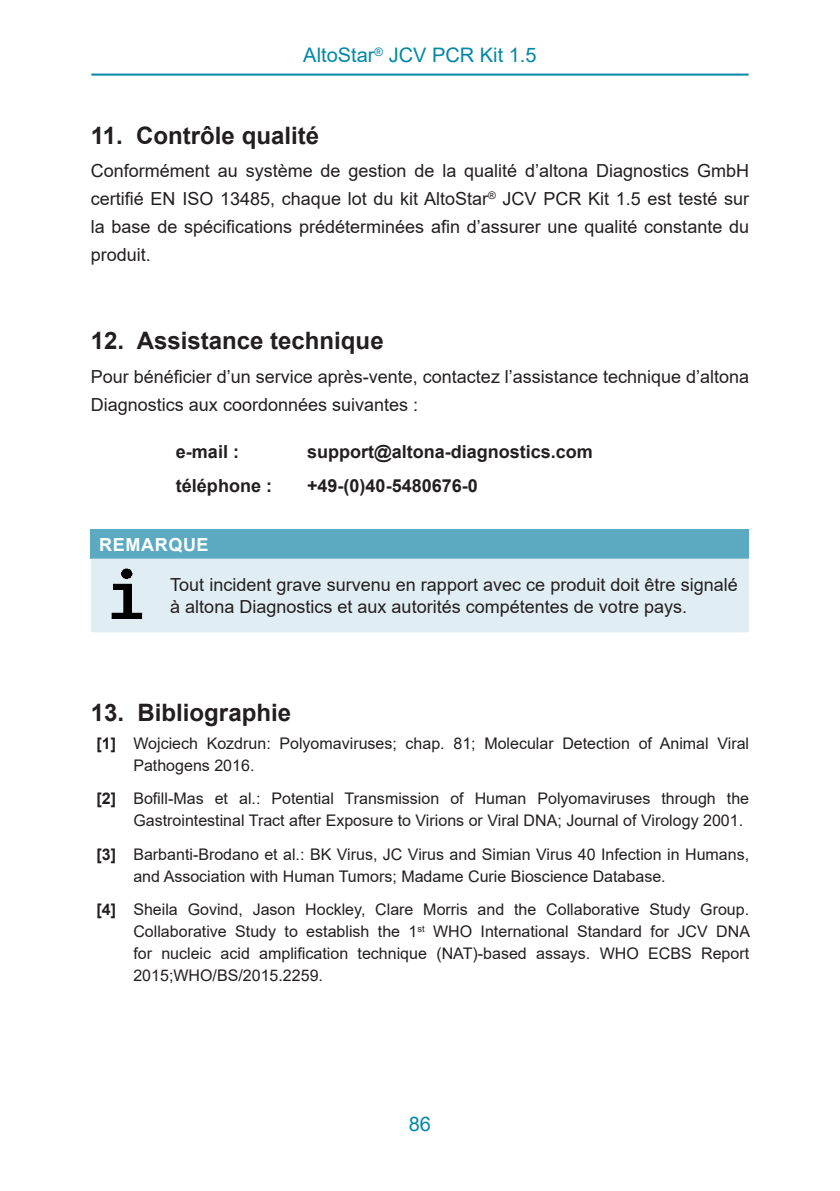
<style>
.page{position:relative;width:840px;height:1191px;background:#fff}
.page>*{position:absolute;margin:0;border:0;box-sizing:border-box;transform-origin:0 0}
.Level_1{font:700 24px "Arial";color:#231f20}
.Seitenkopf{font:20px "Arial";color:#0087a6}
.Mengentext{font:18px/28px "Arial";color:#231f20;text-align:justify}
.Note_para{font:18px/22px "Arial";color:#231f20}
.Support_contact1{font:700 18px "Arial";color:#231f20}
.Support_contact{font:700 18px "Arial";color:#231f20}
.Note_Titel{font:700 18px "Arial";letter-spacing:.035em;color:#fff}
.t1{font:16px/22px "Arial";color:#231f20}
.s1{font-weight:700}
</style>
<div class="page">
<hr style="left:91px;top:74px;width:657px;height:2px;background:#0087a6">
<div style="left:91px;top:529px;width:657px;height:29px;background:#5caac2"></div>
<div style="left:91px;top:558px;width:657px;height:74px;background:#e0edf3"></div>
<img style="left:94px;top:564px;width:62px;height:62px">
<p class="Seitenkopf" style="left:303px;top:41px;width:235px">AltoStar<sup>®</sup> JCV PCR Kit 1.5</p>
<p class="Level_1" style="left:91px;top:118px;width:230px">11. Contrôle qualité</p>
<p class="Mengentext" style="left:91px;top:157px;width:659px">Conformément au système de gestion de la qualité d’altona Diagnostics GmbH certifié EN ISO 13485, chaque lot du kit AltoStar<sup>®</sup> JCV PCR Kit 1.5 est testé sur la base de spécifications prédéterminées afin d’assurer une qualité constante du produit.</p>
<p class="Level_1" style="left:91px;top:323px;width:294px">12. Assistance technique</p>
<p class="Mengentext" style="left:91px;top:362px;width:659px">Pour bénéficier d’un service après-vente, contactez l’assistance technique d’altona<br>Diagnostics aux coordonnées suivantes :</p>
<p class="Support_contact1" style="left:176px;top:439px;width:65px">e-mail :</p>
<p class="Support_contact1" style="left:307px;top:439px;width:287px">support@altona-diagnostics.com</p>
<p class="Support_contact" style="left:176px;top:473px;width:98px">téléphone :</p>
<p class="Support_contact" style="left:307px;top:473px;width:172px">+49-(0)40-5480676-0</p>
<p class="Note_Titel" style="left:99px;top:531px;width:111px">REMARQUE</p>
<p class="Note_para" style="left:170px;top:573px;width:568px">Tout incident grave survenu en rapport avec ce produit doit être signalé à altona Diagnostics et aux autorités compétentes de votre pays.</p>
<p class="Level_1" style="left:91px;top:696px;width:202px">13. Bibliographie</p>
<p class="t1" style="left:133px;top:732px;width:617px;text-indent:-37px"><span class="s1">[1]</span> Wojciech Kozdrun: Polyomaviruses; chap. 81; Molecular Detection of Animal Viral<br>Pathogens 2016.</p>
<p class="t1" style="left:133px;top:787px;width:617px;text-indent:-37px"><span class="s1">[2]</span> Bofill-Mas et al.: Potential Transmission of Human Polyomaviruses through the<br>Gastrointestinal Tract after Exposure to Virions or Viral DNA; Journal of Virology 2001.</p>
<p class="t1" style="left:133px;top:843px;width:617px;text-indent:-37px"><span class="s1">[3]</span> Barbanti-Brodano et al.: BK Virus, JC Virus and Simian Virus 40 Infection in Humans, and Association with Human Tumors; Madame Curie Bioscience Database.</p>
<p class="t1" style="left:133px;top:898px;width:618px;text-align:justify;text-indent:-37px"><span class="s1">[4]</span> Sheila Govind, Jason Hockley, Clare Morris and the Collaborative Study Group.<br>Collaborative Study to establish the 1<sup>st</sup> WHO International Standard for JCV DNA for nucleic acid amplification technique (NAT)-based assays. WHO ECBS Report 2015;WHO/BS/2015.2259.</p>
<p class="Seitenkopf" style="left:408px;top:1110px;width:24px">86</p>
</div>
